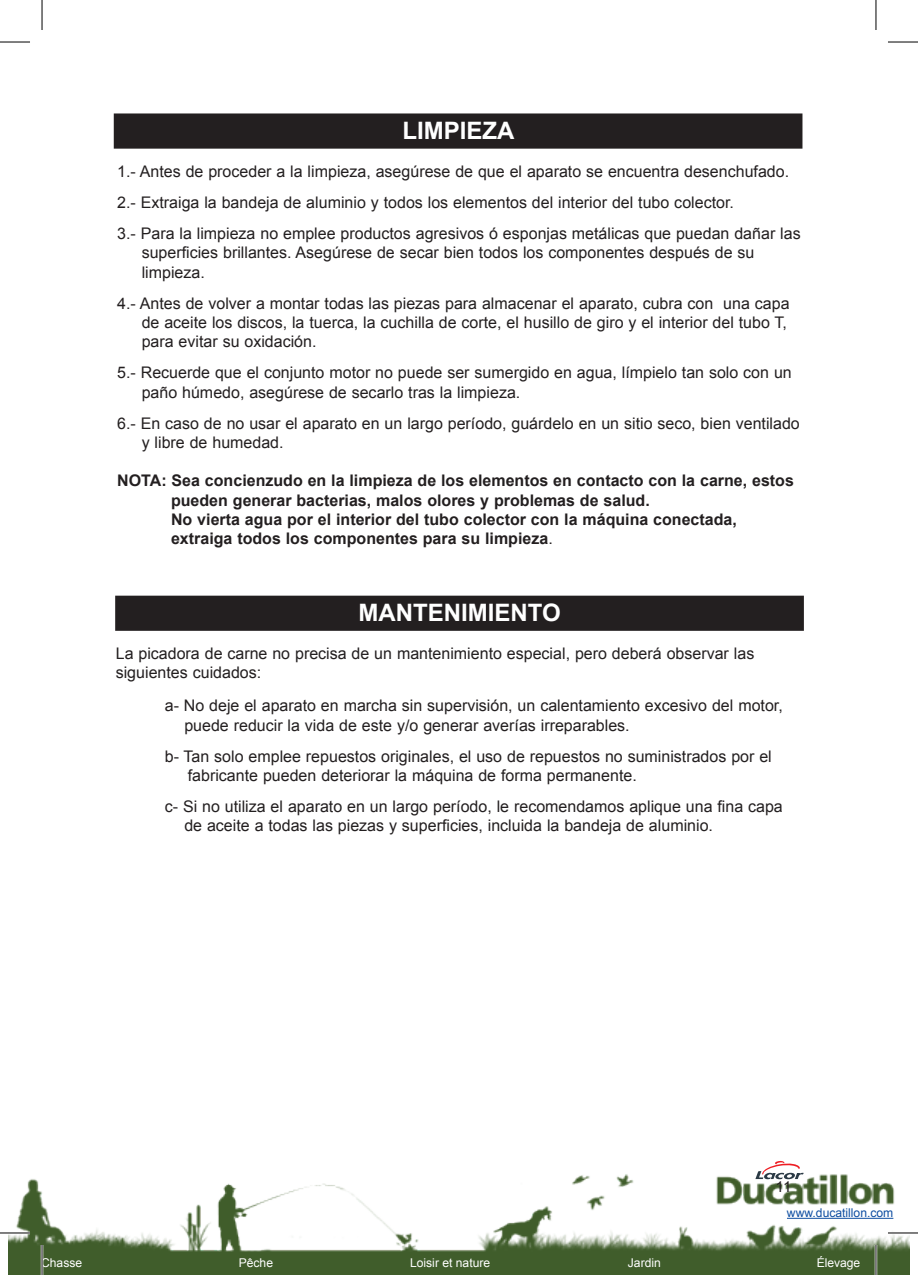
<style>
.page{position:relative;width:918px;height:1275px;background:#fff}
.page>*{position:absolute;margin:0;border:0;box-sizing:border-box;transform-origin:0 0}
.t1{font:700 24px "Arial";color:#fff}
.t2{font:16px/19.2px "Arial";color:#231f20}
.t3{font:700 16px/19.2px "Arial";color:#231f20}
.t4{font:15px "Arial";color:#231f20}
.t5{font:12.2px "Arial";color:#fff}
.t6{font:12.2px "Arial";color:#0d4da1}
.s1{font-weight:400}
</style>
<div class="page">
<img style="left:8px;top:1172px;width:901px;height:103px">
<hr style="left:786px;top:1217px;width:107px;height:1px;background:#0d4da1">
<svg style="left:755px;top:1160px;width:48px;height:19px"></svg>
<div style="left:116px;top:596px;width:686px;height:34px;background:#231f20"></div>
<div style="left:115px;top:595px;width:688px;height:36px;border:2px solid #231f20"></div>
<div style="left:115px;top:114px;width:686px;height:34px;background:#231f20"></div>
<div style="left:114px;top:113px;width:688px;height:36px;border:2px solid #231f20"></div>
<hr style="left:0;top:1231px;width:30px;height:3px;background:#fff">
<hr style="left:887px;top:1231px;width:30px;height:3px;background:#fff">
<hr style="left:41px;top:1245px;width:2px;height:30px;background:#fff">
<hr style="left:874px;top:1245px;width:3px;height:30px;background:#fff">
<hr style="left:0;top:42px;width:30px;height:1px;background:#000">
<hr style="left:887px;top:42px;width:30px;height:1px;background:#000">
<hr style="left:0;top:1232px;width:30px;height:1px;background:#000">
<hr style="left:887px;top:1232px;width:30px;height:1px;background:#000">
<hr style="left:42px;top:0;width:1px;height:30px;background:#000">
<hr style="left:42px;top:1245px;width:1px;height:30px;background:#000">
<hr style="left:875px;top:0;width:1px;height:30px;background:#000">
<hr style="left:875px;top:1245px;width:1px;height:30px;background:#000">
<h1 class="t1" style="left:402px;top:114px;width:114px">LIMPIEZA</h1>
<p class="t2" style="left:117px;top:156px;width:685px;line-height:31.2px">1.- Antes de proceder a la limpieza, asegúrese de que el aparato se encuentra desenchufado.<br>2.- Extraiga la bandeja de aluminio y todos los elementos del interior del tubo colector.<br>3.- Para la limpieza no emplee productos agresivos ó esponjas metálicas que puedan dañar las</p>
<p class="t2" style="left:142px;top:243px;width:614px">superficies brillantes. Asegúrese de secar bien todos los componentes después de su limpieza.</p>
<p class="t2" style="left:142px;top:294px;width:649px;text-indent:-24px">4.- Antes de volver a montar todas las piezas para almacenar el aparato, cubra con una capa de aceite los discos, la tuerca, la cuchilla de corte, el husillo de giro y el interior del tubo T, para evitar su oxidación.</p>
<p class="t2" style="left:142px;top:363px;width:651px;text-indent:-24px">5.- Recuerde que el conjunto motor no puede ser sumergido en agua, límpielo tan solo con un paño húmedo, asegúrese de secarlo tras la limpieza.</p>
<p class="t2" style="left:142px;top:414px;width:659px;text-indent:-24px">6.- En caso de no usar el aparato en un largo período, guárdelo en un sitio seco, bien ventilado y libre de humedad.</p>
<p class="t3" style="left:171px;top:472px;width:624px;text-indent:-54px">NOTA: Sea concienzudo en la limpieza de los elementos en contacto con la carne, estos pueden generar bacterias, malos olores y problemas de salud.<br>No vierta agua por el interior del tubo colector con la máquina conectada, extraiga todos los componentes para su limpieza<span class="s1">.</span></p>
<h1 class="t1" style="left:358px;top:597px;width:204px">MANTENIMIENTO</h1>
<p class="t2" style="left:116px;top:644px;width:640px">La picadora de carne no precisa de un mantenimiento especial, pero deberá observar las siguientes cuidados:</p>
<p class="t2" style="left:184px;top:696px;width:600px;text-indent:-20px">a- No deje el aparato en marcha sin supervisión, un calentamiento excesivo del motor, puede reducir la vida de este y/o generar averías irreparables.</p>
<p class="t2" style="left:188px;top:746px;width:585px;text-indent:-23px">b- Tan solo emplee repuestos originales, el uso de repuestos no suministrados por el fabricante pueden deteriorar la máquina de forma permanente.</p>
<p class="t2" style="left:184px;top:797px;width:600px;text-indent:-20px">c- Si no utiliza el aparato en un largo período, le recomendamos aplique una fina capa de aceite a todas las piezas y superficies, incluida la bandeja de aluminio.</p>
<p class="t4" style="left:775px;top:1177px;width:17px">11</p>
<p class="t6" style="left:786px;top:1205px;width:108px">www.ducatillon.com</p>
<p class="t5" style="left:41px;top:1255px;width:43px">Chasse</p>
<p class="t5" style="left:239px;top:1255px;width:36px">Pêche</p>
<p class="t5" style="left:410px;top:1255px;width:82px">Loisir et nature</p>
<p class="t5" style="left:627px;top:1255px;width:34px">Jardin</p>
<p class="t5" style="left:816px;top:1255px;width:45px">Élevage</p>
</div>
